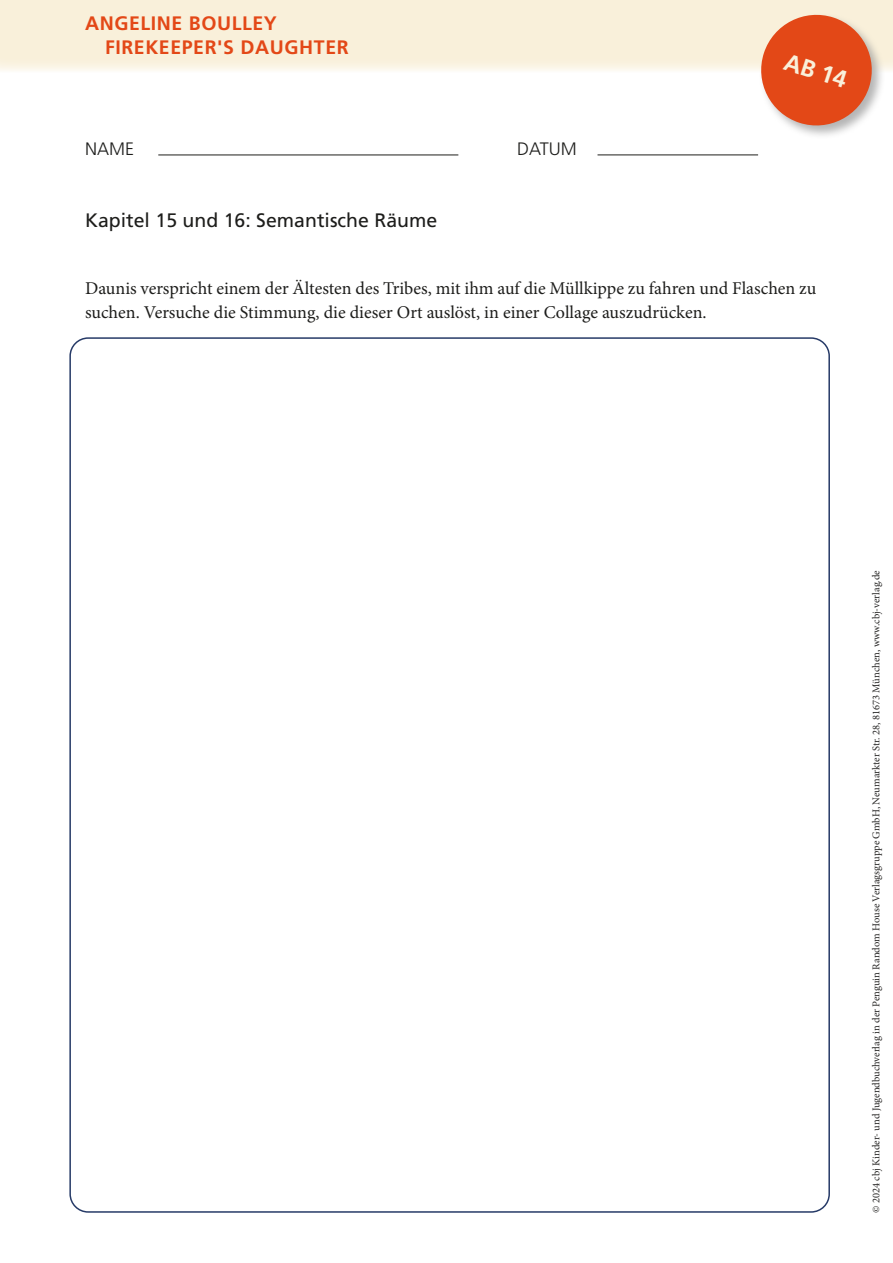
<style>
.page{position:relative;width:893px;height:1263px;background:#fff}
.page>*{position:absolute;margin:0;border:0;box-sizing:border-box;transform-origin:0 0}
.t1{font:700 24px "Frutiger LT Pro";color:#f9f0da}
.t2{font:700 19.5px/24px "Frutiger LT Pro";letter-spacing:.03em;color:#e34817}
.t3{font:19.5px "Frutiger LT Pro";color:#1d1d1b}
.t4{font:18px/24px "Minion Pro";color:#1d1d1b}
.t5{font:300 18px "Frutiger LT Pro";color:#1d1d1b}
.t6{font:10.5px "Minion Pro";color:#252423}
</style>
<div class="page">
<div style="left:0;top:0;width:893px;height:72px;background:#f9f0da"></div>
<div style="left:759px;top:13px;width:127px;height:127px;background:#9d9d9d;opacity:.75"></div>
<svg style="left:754px;top:13px;width:124px;height:119px"></svg>
<hr style="left:158px;top:155px;width:300px;height:1px;background:#1d1d1b">
<hr style="left:597px;top:155px;width:161px;height:1px;background:#1d1d1b">
<p class="t2" style="left:105px;top:12px;width:245px;text-indent:-20px">ANGELINE BOULLEY<br>FIREKEEPER'S DAUGHTER</p>
<p class="t5" style="left:85px;top:138px;width:51px">NAME</p>
<p class="t5" style="left:517px;top:138px;width:61px">DATUM</p>
<p class="t3" style="left:85px;top:209px;width:354px">Kapitel 15 und 16: Semantische Räume</p>
<h1 class="t1" style="left:789px;top:47px;width:66px;rotate:18deg">AB 14</h1>
<p class="t4" style="left:85px;top:276px;width:733px">Daunis verspricht einem der Ältesten des Tribes, mit ihm auf die Müllkippe zu fahren und Flaschen zu suchen. Versuche die Stimmung, die dieser Ort auslöst, in einer Collage auszudrücken.</p>
<p class="t6" style="left:869px;top:1213px;width:644px;rotate:-90deg">© 2024 cbj Kinder- und Jugendbuchverlag in der Penguin Random House Verlagsgruppe GmbH, Neumarkter Str. 28, 81673 München, www.cbj-verlag.de</p>
</div>
